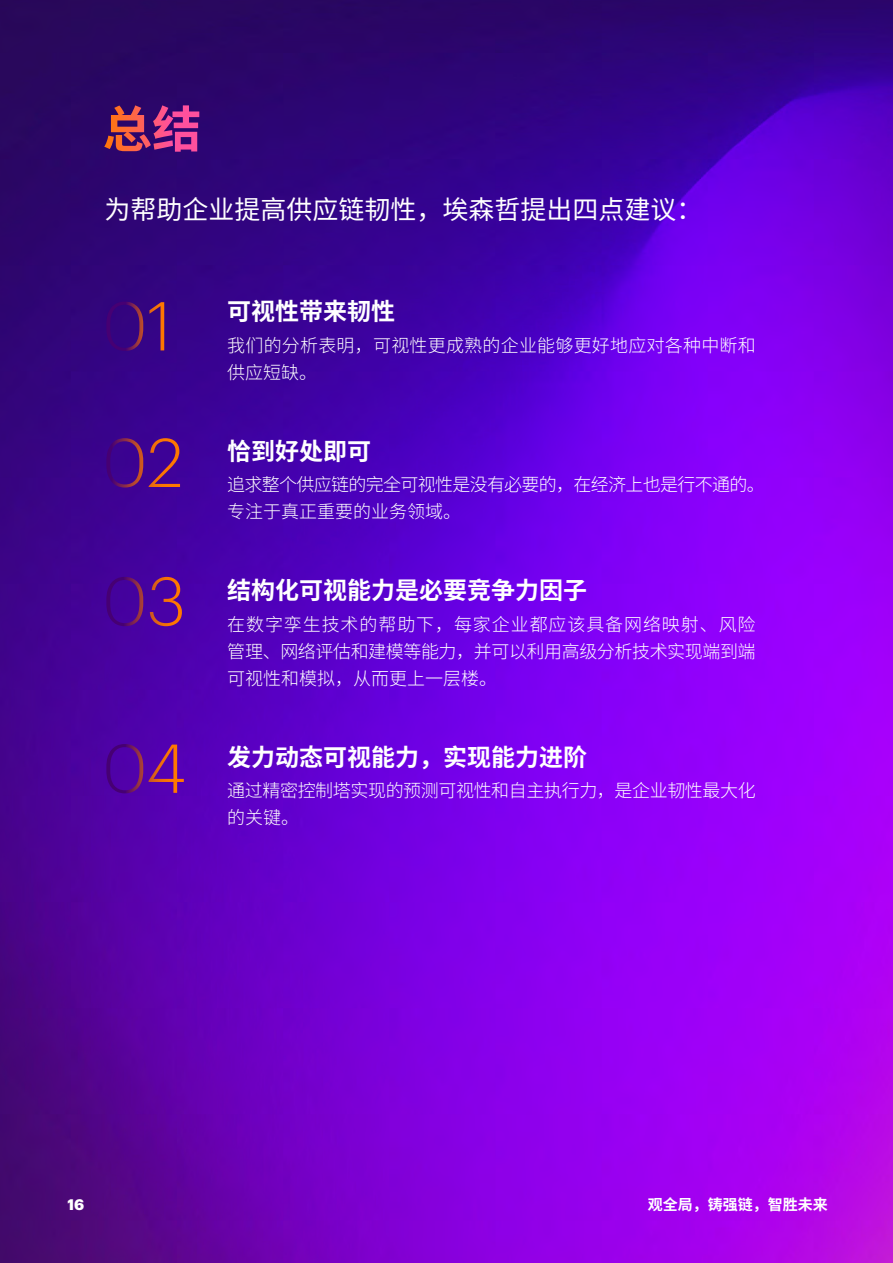
<style>
.page{position:relative;width:893px;height:1263px;background:#fff}
.page>*{position:absolute;margin:0;border:0;box-sizing:border-box;transform-origin:0 0}
.t1{font:25.95px "Source Han Sans CN";color:#fff}
.t2{font:700 24px "Source Han Sans CN";color:#fff}
.t3{font:300 18px/27px "Source Han Sans CN";letter-spacing:-.02em;color:#fff;text-align:justify}
.t4{font:300 18px/27px "Source Han Sans CN";letter-spacing:-.04em;color:#fff}
.t5{font:300 18px/27px "Source Han Sans CN";letter-spacing:.015em;color:#fff}
.t6{font:700 15px "Source Han Sans CN";color:#fff}
.t7{font:700 15px "Graphik";color:#fff}
</style>
<div class="page">
<img style="left:0;top:0;width:893px;height:1263px">
<svg style="left:104px;top:105px;width:95px;height:47px;background:#902f6a"></svg>
<svg style="left:106px;top:577px;width:76px;height:49px;background:#5b0f89"></svg>
<svg style="left:106px;top:302px;width:58px;height:49px;background:#4b0f72"></svg>
<svg style="left:106px;top:438px;width:74px;height:49px;background:#58127c"></svg>
<svg style="left:106px;top:744px;width:78px;height:49px;background:#650f92"></svg>
<h1 class="t1" style="left:104px;top:195px;width:599px">为帮助企业提高供应链韧性，埃森哲提出四点建议：</h1>
<h2 class="t2" style="left:227px;top:298px;width:169px">可视性带来韧性</h2>
<p class="t5" style="left:227px;top:332px;width:530px">我们的分析表明，可视性更成熟的企业能够更好地应对各种中断和供应短缺。</p>
<h2 class="t2" style="left:227px;top:437px;width:145px">恰到好处即可</h2>
<p class="t4" style="left:227px;top:471px;width:539px">追求整个供应链的完全可视性是没有必要的，在经济上也是行不通的。专注于真正重要的业务领域。</p>
<h2 class="t2" style="left:227px;top:577px;width:361px">结构化可视能力是必要竞争力因子</h2>
<p class="t3" style="left:227px;top:611px;width:530px">在数字孪生技术的帮助下，每家企业都应该具备网络映射、风险管理、网络评估和建模等能力，并可以利用高级分析技术实现端到端可视性和模拟，从而更上一层楼。</p>
<h2 class="t2" style="left:227px;top:743px;width:361px">发力动态可视能力，实现能力进阶</h2>
<p class="t3" style="left:227px;top:777px;width:530px">通过精密控制塔实现的预测可视性和自主执行力，是企业韧性最大化的关键。</p>
<p class="t7" style="left:68px;top:1193px;width:18px">16</p>
<p class="t6" style="left:648px;top:1196px;width:181px">观全局，铸强链，智胜未来</p>
</div>
